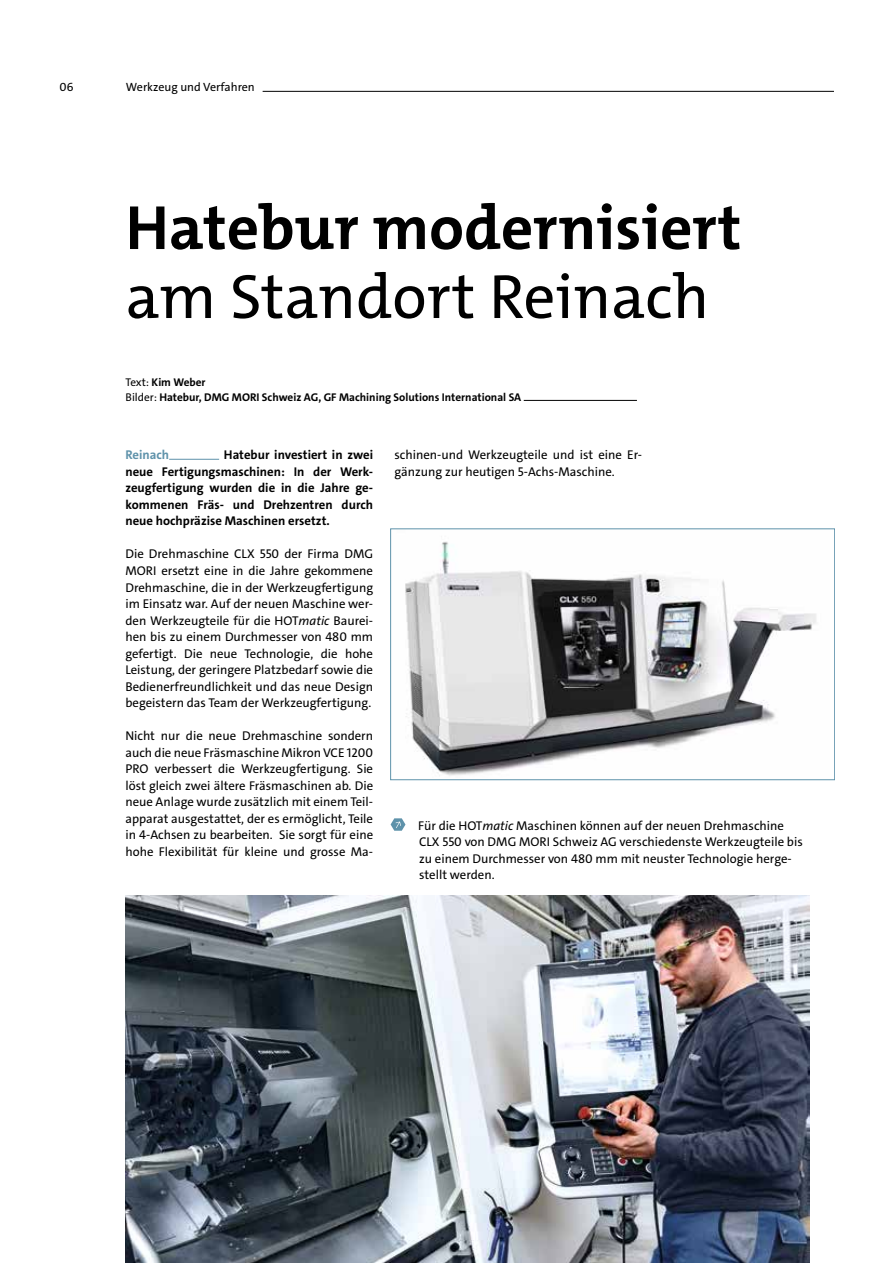
<style>
.page{position:relative;width:893px;height:1263px;background:#fff}
.page>*{position:absolute;margin:0;border:0;box-sizing:border-box;transform-origin:0 0}
.t1{font:700 63px "The Mix C4 s";color:#000}
.t2{font:63px "The Mix C4 s";color:#000}
.t3{font:12.75px/16.5px "The Sans C4 s";color:#000;text-align:justify}
.t4{font:700 12.75px/16.5px "The Sans C4 s";color:#000;text-align:justify}
.t5{font:700 12.75px "The Sans C4 s";color:#5e92aa}
.t6{font:12px "The Sans C4 s";color:#000}
.t7{font:700 11.25px/15px "The Sans C4 s";color:#000}
.s1{font-weight:400}
.s2{font-style:italic}
</style>
<div class="page">
<img style="left:405px;top:541px;width:411px;height:235px">
<div style="left:391px;top:529px;width:444px;height:251px;border:1px solid #5e92aa"></div>
<hr style="left:169px;top:459px;width:50px;height:1px;background:#5e92aa">
<hr style="left:524px;top:400px;width:113px;height:1px;background:#000">
<svg style="left:391px;top:818px;width:14px;height:13px"></svg>
<img style="left:126px;top:896px;width:684px;height:367px">
<hr style="left:263px;top:91px;width:571px;height:1px;background:#000">
<p class="t6" style="left:60px;top:80px;width:15px">06</p>
<p class="t6" style="left:126px;top:80px;width:130px">Werkzeug und Verfahren</p>
<h1 class="t1" style="left:126px;top:187px;width:617px">Hatebur modernisiert</h1>
<h1 class="t2" style="left:126px;top:256px;width:585px">am Standort Reinach</h1>
<p class="t7" style="left:126px;top:374px;width:397px"><span class="s1">Text:</span> Kim Weber<br><span class="s1">Bilder:</span> Hatebur, DMG MORI Schweiz AG, GF Machining Solutions International SA</p>
<p class="t4" style="left:125px;top:447px;width:249px;text-indent:98px">Hatebur investiert in zwei neue Fertigungsmaschinen: In der Werk&shy;zeugfertigung wurden die in die Jahre ge&shy;kommenen Fräs- und Drehzentren durch neue hochpräzise Maschinen ersetzt.</p>
<p class="t3" style="left:125px;top:546px;width:249px">Die Drehmaschine CLX 550 der Firma DMG MORI ersetzt eine in die Jahre gekommene Drehmaschine, die in der Werkzeugfertigung im Einsatz war. Auf der neuen Maschine wer&shy;den Werkzeugteile für die HOT<span class="s2">matic</span> Baurei&shy;hen bis zu einem Durchmesser von 480 mm gefertigt. Die neue Technologie, die hohe Leistung, der geringere Platzbedarf sowie die Bedienerfreundlichkeit und das neue Design begeistern das Team der Werkzeugfertigung.</p>
<p class="t3" style="left:125px;top:727px;width:249px">Nicht nur die neue Drehmaschine sondern auch die neue Fräsmaschine Mikron VCE 1200<br>PRO verbessert die Werkzeugfertigung. Sie löst gleich zwei ältere Fräsmaschinen ab. Die neue Anlage wurde zusätzlich mit einem Teil&shy;apparat ausgestattet, der es ermöglicht, Teile in 4-Achsen zu bearbeiten. Sie sorgt für eine hohe Flexibilität für kleine und grosse Ma-</p>
<p class="t5" style="left:125px;top:447px;width:45px">Reinach</p>
<p class="t3" style="left:394px;top:447px;width:249px">schinen-und Werkzeugteile und ist eine Er&shy;gänzung zur heutigen 5-Achs-Maschine.</p>
<p class="t3" style="left:418px;top:817px;width:386px;text-align:left">Für die HOT<span class="s2">matic</span> Maschinen können auf der neuen Drehmaschine CLX 550 von DMG MORI Schweiz AG verschiedenste Werkzeugteile bis zu einem Durchmesser von 480 mm mit neuster Technologie herge&shy;stellt werden.</p>
</div>
